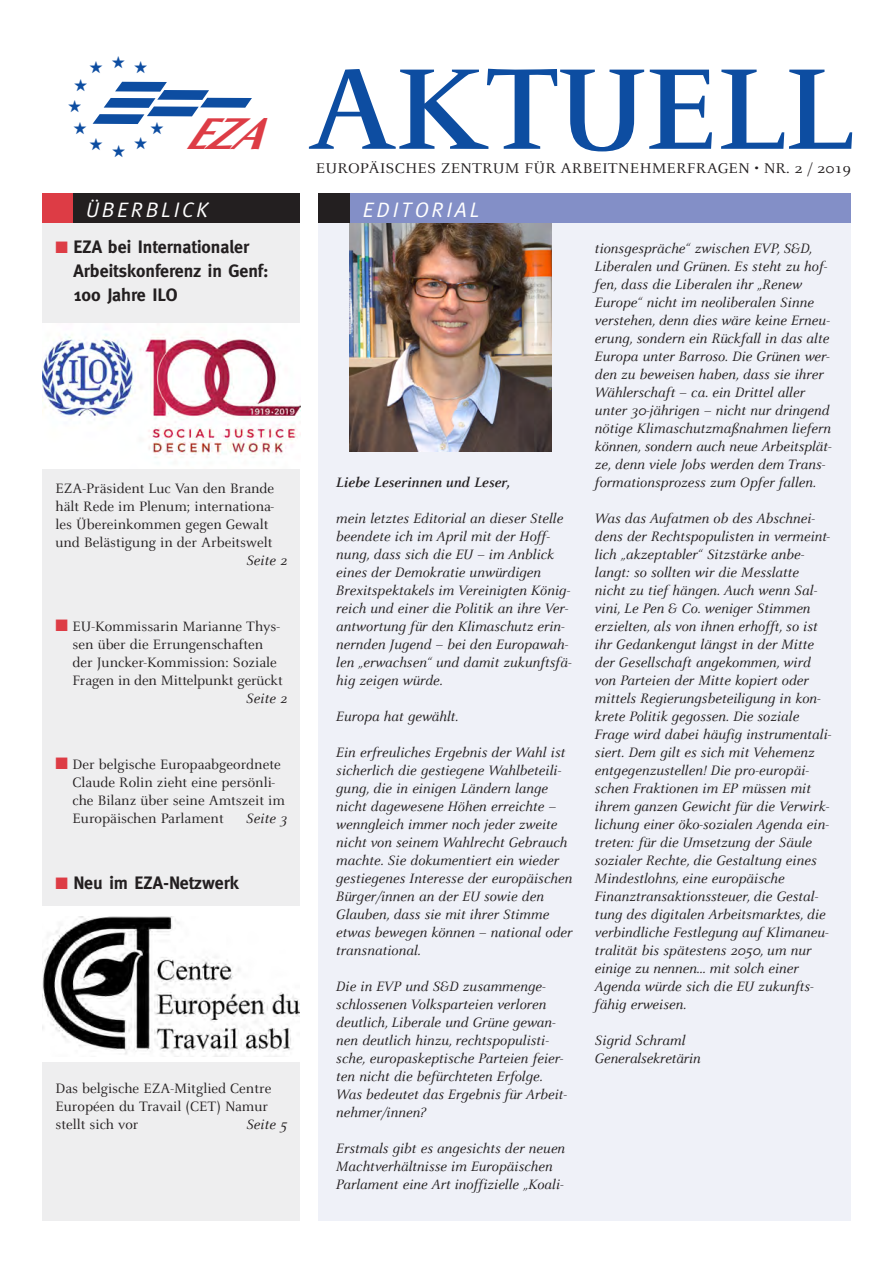
<style>
.page{position:relative;width:893px;height:1263px;background:#fff}
.page>*{position:absolute;margin:0;border:0;box-sizing:border-box;transform-origin:0 0}
.t1{font:700 126.9px "Celeste";letter-spacing:-.03em;color:#0d4da1}
.t2{font:italic 700 45px "Optima";color:#dd3c45}
.t3{font:italic 21px "Meta";letter-spacing:.14em;color:#fff}
.t4{font:700 18px/24px "Meta";color:#231f20}
.t5{font:16.95px/21.6px "Zapf Dingbats";color:#0d4da1;text-align:center}
.t6{font:15.45px "Celeste";color:#231f20;scale:1.09 1}
.t7{font:italic 15px/18px "Celeste";color:#231f20}
.t8{font:15px/18px "Celeste";color:#231f20}
.t9{font:italic 700 15px "Celeste";color:#231f20}
.s1{color:#dd3c45}
</style>
<div class="page">
<div style="left:318px;top:213px;width:532px;height:1007px;background:#eff1f8"></div>
<img style="left:350px;top:223px;width:202px;height:228px">
<div style="left:43px;top:195px;width:257px;height:1025px;background:#eeeeef"></div>
<div style="left:43px;top:194px;width:257px;height:29px;background:#231f20"></div>
<div style="left:43px;top:193px;width:30px;height:30px;background:#dd3c45"></div>
<div style="left:319px;top:193px;width:531px;height:30px;background:#838fc7"></div>
<div style="left:318px;top:193px;width:31px;height:30px;background:#231f20"></div>
<img style="left:43px;top:324px;width:257px;height:144px">
<div style="left:43px;top:906px;width:257px;height:156px;background:#fff"></div>
<img style="left:43px;top:917px;width:257px;height:139px">
<svg style="left:92px;top:82px;width:160px;height:42px"></svg>
<p class="t5" style="left:89px;top:57px;width:60px">★★★</p>
<p class="t5" style="left:68px;top:74px;width:21px">★ ★ ★</p>
<h2 class="t2" style="left:183px;top:107px;width:94px">EZA</h2>
<h3 class="t3" style="left:86px;top:197px;width:124px">ÜBERBLICK</h3>
<p class="t4" style="left:73px;top:234px;width:197px;text-indent:-18px"><span class="s1">■</span> EZA bei Internationaler<br>Arbeitskonferenz in Genf:<br>100 Jahre ILO</p>
<p class="t8" style="left:55px;top:478px;width:220px">EZA-Präsident Luc Van den Brande hält Rede im Plenum; internationa&shy;les Übereinkommen gegen Gewalt und Belästigung in der Arbeitswelt</p>
<p class="t7" style="left:246px;top:550px;width:43px">Seite 2</p>
<p class="t8" style="left:73px;top:616px;width:212px;text-indent:-17px"><span class="s1">■</span> EU-Kommissarin Marianne Thys - sen über die Errung en schaften der Juncker-Kommission: Soziale Fra gen in den Mittelpunkt ge rückt</p>
<p class="t7" style="left:246px;top:688px;width:43px">Seite 2</p>
<p class="t8" style="left:73px;top:754px;width:214px;text-indent:-17px"><span class="s1">■</span> Der belgische Europaabge ord nete<br>Claude Rolin zieht eine persönli&shy;che Bilanz über seine Amtszeit im<br>Euro päischen Parlament</p>
<p class="t7" style="left:246px;top:808px;width:43px">Seite 3</p>
<p class="t4" style="left:55px;top:870px;width:185px"><span class="s1">■</span> Neu im EZA-Netzwerk</p>
<p class="t8" style="left:55px;top:1078px;width:217px">Das belgische EZA-Mitglied Centre<br>Européen du Travail (CET) Namur stellt sich vor</p>
<p class="t7" style="left:246px;top:1114px;width:43px">Seite 5</p>
<h1 class="t1" style="left:307px;top:31px;width:549px">AKTUELL</h1>
<p class="t6" style="left:316px;top:159px;width:493px">EUROPÄISCHES ZENTRUM FÜR ARBEITNEHMERFRAGEN • NR. 2 / 2019</p>
<h3 class="t3" style="left:363px;top:197px;width:118px">EDITORIAL</h3>
<p class="t9" style="left:336px;top:473px;width:175px">Liebe Leserinnen und Leser,</p>
<p class="t7" style="left:336px;top:508px;width:237px">mein letztes Editorial an dieser Stelle beendete ich im April mit der Hoff - nung, dass sich die EU – im Anblick eines der Demokratie unwürdigen Brexitspektakels im Vereinigten König - reich und einer die Politik an ihre Ver - antwortung für den Klima schutz erin - nernden Jugend – bei den Europa wah - len „erwachsen“ und damit zu kunfts fä&shy;hig zeigen würde.</p>
<p class="t7" style="left:336px;top:706px;width:124px">Europa hat gewählt.</p>
<p class="t7" style="left:336px;top:742px;width:238px">Ein erfreuliches Ergebnis der Wahl ist sicherlich die gestiegene Wahlbeteili - gung, die in einigen Ländern lange nicht dagewesene Höhen erreichte – wenngleich immer noch jeder zweite nicht von seinem Wahlrecht Gebrauch machte. Sie dokumentiert ein wieder gestiegenes Interesse der europäischen Bürger/innen an der EU sowie den Glauben, dass sie mit ihrer Stimme etwas bewe gen können – national oder transnational.</p>
<p class="t7" style="left:336px;top:976px;width:233px">Die in EVP und S&amp;D zusammenge&shy;schlossenen Volksparteien verloren deutlich, Liberale und Grüne gewan&shy;nen deutlich hinzu, rechtspopulisti&shy;sche, europaskeptische Parteien feier&shy;ten nicht die befürchteten Erfolge.<br>Was bedeutet das Ergebnis für Arbeit - neh mer/innen?</p>
<p class="t7" style="left:336px;top:1138px;width:231px">Erstmals gibt es angesichts der neuen<br>Machtverhältnisse im Europäischen<br>Parlament eine Art inoffizielle „Koali -</p>
<p class="t7" style="left:595px;top:238px;width:238px">tionsgespräche“ zwischen EVP, S&amp;D, Liberalen und Grünen. Es steht zu hof&shy;fen, dass die Liberalen ihr „Renew Europe“ nicht im neoliberalen Sinne verstehen, denn dies wäre keine Erneu - erung, sondern ein Rückfall in das alte Europa unter Barroso. Die Grünen wer&shy;den zu beweisen haben, dass sie ihrer Wählerschaft – ca. ein Drittel aller unter 30-jährigen – nicht nur dringend nötige Klimaschutzmaß nahmen liefern können, sondern auch neue Arbeits plät - ze, denn viele Jobs werden dem Trans - for mationsprozess zum Opfer fallen.</p>
<p class="t7" style="left:595px;top:508px;width:238px">Was das Aufatmen ob des Abschnei - dens der Rechtspopulisten in vermeint&shy;lich „akzeptabler“ Sitzstärke anbe&shy;langt: so sollten wir die Messlatte nicht zu tief hängen. Auch wenn Sal - vini, Le Pen &amp; Co. weniger Stimmen erzielten, als von ihnen erhofft, so ist ihr Gedankengut längst in der Mitte der Gesellschaft angekommen, wird von Parteien der Mitte kopiert oder mittels Regierungsbeteiligung in kon&shy;krete Politik gegossen. Die soziale Frage wird dabei häufig instrumentali&shy;siert. Dem gilt es sich mit Vehemenz entgegenzustellen! Die pro-europäi&shy;schen Fraktionen im EP müssen mit ihrem ganzen Gewicht für die Verwirk - lichung einer öko-sozialen Agenda ein&shy;treten: für die Umsetzung der Säule sozialer Rechte, die Gestaltung eines Mindestlohns, eine europäische<br>Finanz transaktionssteuer, die Gestal - tung des digitalen Arbeitsmarktes, die verbindliche Festlegung auf Klimaneu - tralität bis spätestens 2050, um nur einige zu nennen… mit solch einer Agen da würde sich die EU zukunfts&shy;fähig erweisen.</p>
<p class="t7" style="left:595px;top:1030px;width:107px">Sigrid Schraml<br>Generalsekretärin</p>
</div>
